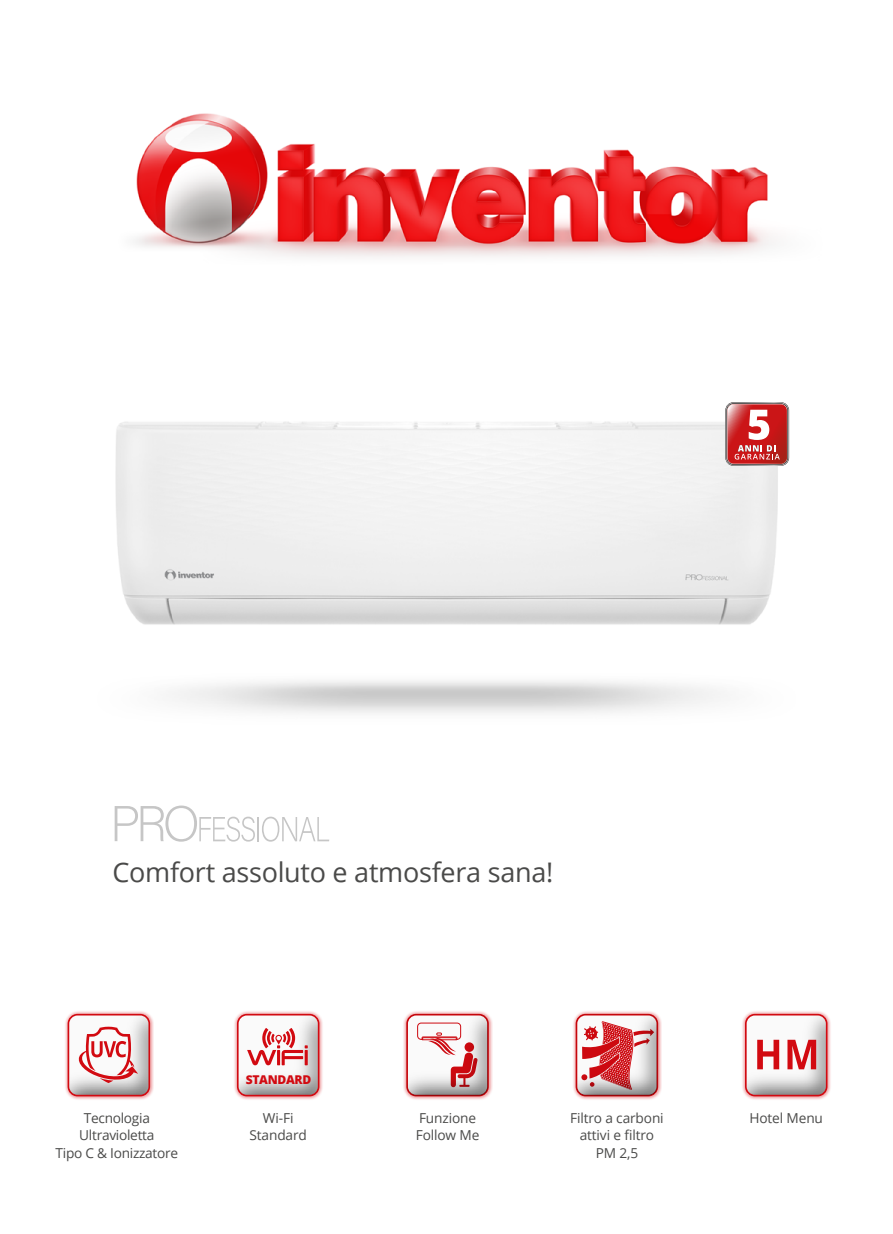
<style>
.page{position:relative;width:893px;height:1234px;background:#fff}
.page>*{position:absolute;margin:0;border:0;box-sizing:border-box;transform-origin:0 0}
.t1{font:27px "Open Sans";letter-spacing:-.01em;color:#4a4a49}
.t2{font:13.65px/17.5px "Open Sans";letter-spacing:-.01em;color:#4a4a49;text-align:center}
.t3{font:800 12.15px "Open Sans";letter-spacing:-.025em;color:#d20a11}
</style>
<div class="page">
<img style="left:115px;top:113px;width:675px;height:600px">
<svg style="left:725px;top:402px;width:64px;height:64px;background:#c95757"></svg>
<svg style="left:115px;top:805px;width:214px;height:36px"></svg>
<div style="left:233px;top:1009px;width:91px;height:91px;background:#d20a11;opacity:.38"></div>
<div style="left:224px;top:1003px;width:108px;height:93px;background:#000;opacity:.59"></div>
<svg style="left:237px;top:1013px;width:82px;height:83px"></svg>
<hr style="left:305px;top:1049px;width:3px;height:16px;background:#d20a11">
<div style="left:64px;top:1009px;width:90px;height:91px;background:#d20a11;opacity:.38"></div>
<div style="left:54px;top:1003px;width:108px;height:93px;background:#000;opacity:.59"></div>
<svg style="left:68px;top:1013px;width:82px;height:83px"></svg>
<div style="left:402px;top:1009px;width:91px;height:91px;background:#d20a11;opacity:.38"></div>
<div style="left:393px;top:1003px;width:108px;height:93px;background:#000;opacity:.59"></div>
<svg style="left:406px;top:1013px;width:83px;height:83px"></svg>
<div style="left:741px;top:1009px;width:91px;height:91px;background:#d20a11;opacity:.38"></div>
<div style="left:732px;top:1003px;width:108px;height:93px;background:#000;opacity:.59"></div>
<svg style="left:745px;top:1013px;width:82px;height:83px"></svg>
<div style="left:572px;top:1009px;width:90px;height:91px;background:#d20a11;opacity:.38"></div>
<div style="left:562px;top:1003px;width:108px;height:93px;background:#000;opacity:.59"></div>
<svg style="left:576px;top:1013px;width:82px;height:83px"></svg>
<h1 class="t1" style="left:112px;top:853px;width:442px">Comfort assoluto e atmosfera sana!</h1>
<p class="t3" style="left:246px;top:1069px;width:67px">STANDARD</p>
<p class="t2" style="left:56px;top:1108px;width:124px">Tecnologia<br>Ultravioletta<br>Tipo C &amp; Ionizzatore</p>
<p class="t2" style="left:250px;top:1108px;width:59px">Wi-Fi<br>Standard</p>
<p class="t2" style="left:416px;top:1108px;width:65px;text-align:left">Funzione<br>Follow Me</p>
<p class="t2" style="left:570px;top:1108px;width:95px">Filtro a carboni attivi e filtro<br>PM 2,5</p>
<p class="t2" style="left:749px;top:1108px;width:75px">Hotel Menu</p>
</div>
